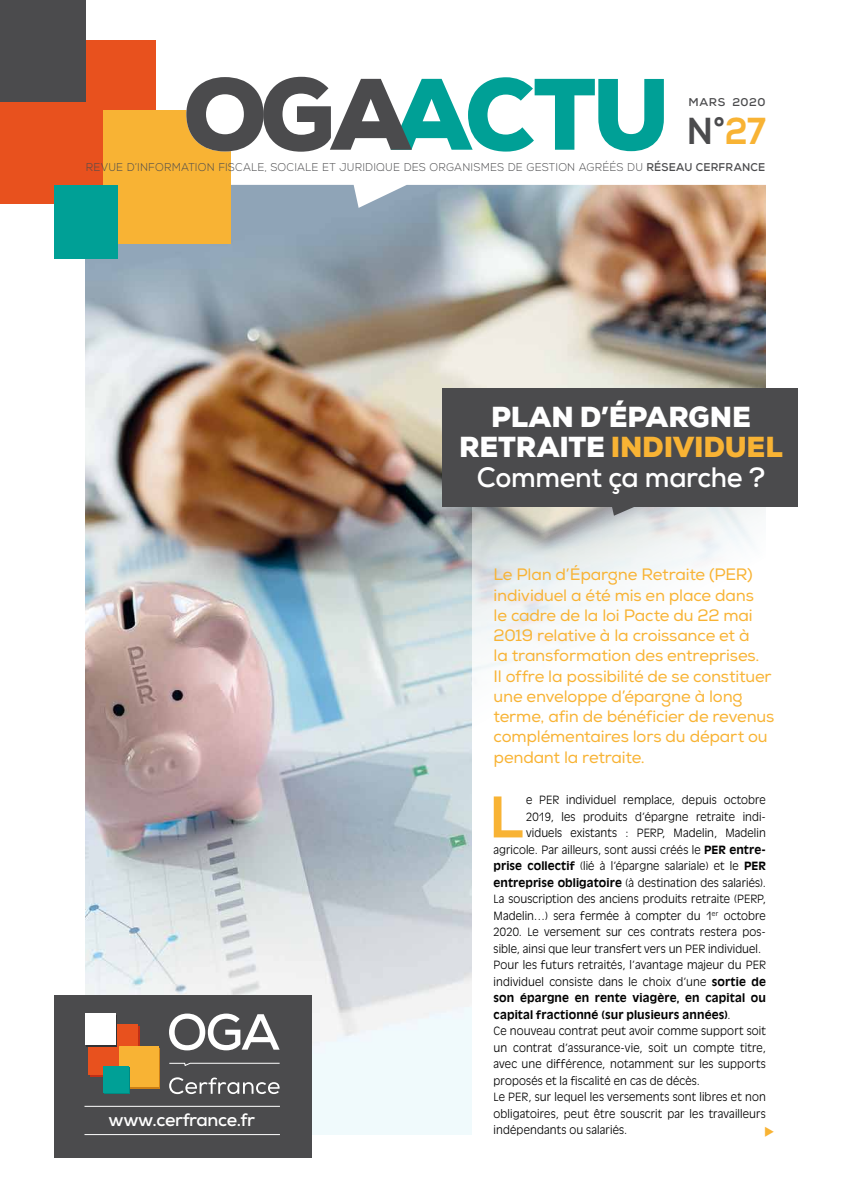
<style>
.page{position:relative;width:851px;height:1191px;background:#fff}
.page>*{position:absolute;margin:0;border:0;box-sizing:border-box;transform-origin:0 0}
.t1{font:900 98.25px "Nexa";letter-spacing:-.055em;color:#00a096}
.t2{font:58.5px "Nexa X Bold";color:#f8b334}
.t3{font:37.5px "Nexa X Bold";color:#4b4b4d;scale:.9 1}
.t4{font:900 28.05px/30px "Nexa";letter-spacing:-.005em;color:#fff;text-align:center}
.t5{font:700 17.85px "Nexa";letter-spacing:-.02em;color:#fff}
.t6{font:16.5px/20.2px "Nexa";letter-spacing:-.01em;color:#f8b334}
.t7{font:300 11.25px "Antique Olive Std";letter-spacing:.01em;color:#000}
.t8{font:300 11.25px "Nexa";letter-spacing:.02em;color:#4b4b4d;scale:.95 1}
.t9{font:700 11.25px "Antique Olive Std";letter-spacing:.01em;color:#000}
.t10{font:700 11.25px "Nexa";letter-spacing:.045em;color:#4b4b4d}
.s1{color:#fff}
.s2{color:#f8b334}
.s3{font-weight:700}
.s4{font-weight:300}
</style>
<div class="page">
<img style="left:85px;top:208px;width:680px;height:926px">
<svg style="left:230px;top:137px;width:536px;height:71px"></svg>
<div style="left:0;top:40px;width:155px;height:164px;background:#e8511e"></div>
<div style="left:0;top:0;width:86px;height:102px;background:#4b4b4d"></div>
<div style="left:103px;top:110px;width:127px;height:134px;background:#f8b334"></div>
<div style="left:54px;top:186px;width:63px;height:73px;background:#00a096"></div>
<div style="left:195px;top:86px;width:52px;height:53px;background:#fff;border-radius:50%"></div>
<div style="left:54px;top:995px;width:257px;height:163px;background:#4b4b4d"></div>
<hr style="left:84px;top:1106px;width:196px;height:1px;background:#fff">
<hr style="left:84px;top:1134px;width:196px;height:1px;background:#fff">
<div style="left:89px;top:1024px;width:49px;height:51px;background:#e8511e"></div>
<div style="left:87px;top:1015px;width:30px;height:31px;background:#fff"></div>
<div style="left:85px;top:1013px;width:30px;height:31px;background:#fff"></div>
<div style="left:120px;top:1048px;width:40px;height:40px;background:#f8b334"></div>
<div style="left:119px;top:1046px;width:39px;height:40px;background:#f8b334"></div>
<div style="left:104px;top:1067px;width:26px;height:27px;background:#00a096"></div>
<div style="left:103px;top:1066px;width:26px;height:26px;background:#00a096"></div>
<svg style="left:169px;top:1013px;width:110px;height:37px"></svg>
<svg style="left:169px;top:1062px;width:111px;height:4px"></svg>
<svg style="left:169px;top:1077px;width:111px;height:17px"></svg>
<div style="left:472px;top:429px;width:336px;height:709px;background:#fff"></div>
<div style="left:442px;top:388px;width:355px;height:118px;background:#4b4b4d"></div>
<svg style="left:543px;top:506px;width:177px;height:10px;background:#bfc0bd"></svg>
<h1 class="t1" style="left:183px;top:49px;width:488px"><span class="s1">OGA</span>ACTU</h1>
<p class="t10" style="left:688px;top:95px;width:78px">MARS 2020</p>
<h3 class="t3" style="left:686px;top:108px;width:89px">N°<span class="s2">27</span></h3>
<p class="t8" style="left:86px;top:160px;width:716px">REVUE D’INFORMATION FISCALE, SOCIALE ET JURIDIQUE DES ORGANISMES DE GESTION AGRÉÉS DU <span class="s3">RÉSEAU CERFRANCE</span></p>
<h3 class="t4" style="left:459px;top:402px;width:325px">PLAN D’ÉPARGNE<br>RETRAITE <span class="s2">INDIVIDUEL<br></span><span class="s3">Comment ça marche ?</span></h3>
<h3 class="t5" style="left:108px;top:1108px;width:148px">www.cerfrance.fr</h3>
<p class="t6" style="left:493px;top:565px;width:282px">Le Plan d’Épargne Retraite (PER) individuel a été mis en place dans<br>le cadre de la loi Pacte du 22 mai<br>2019 relative à la croissance et à<br>la transformation des entreprises.<br>Il offre la possibilité de se constituer une enveloppe d’épargne à long terme, afin de bénéficier de revenus complémentaires lors du départ ou pendant la retraite.</p>
<p class="t7" style="left:526px;top:793px;width:241px">e PER individuel remplace, depuis octobre</p>
<p class="t7" style="left:526px;top:810px;width:241px">2019, les produits d’épargne retraite indi-</p>
<p class="t7" style="left:526px;top:826px;width:241px">viduels existants : PERP, Madelin, Madelin</p>
<p class="t7" style="left:493px;top:843px;width:274px">agricole. Par ailleurs, sont aussi créés le <span class="s3">PER entre-</span></p>
<p class="t7" style="left:493px;top:859px;width:274px"><span class="s3">prise collectif</span> (lié à l’épargne salariale) et le <span class="s3">PER</span></p>
<p class="t7" style="left:493px;top:876px;width:274px"><span class="s3">entreprise obligatoire</span> (à destination des salariés).</p>
<p class="t7" style="left:493px;top:892px;width:274px">La souscription des anciens produits retraite (PERP,</p>
<p class="t7" style="left:493px;top:909px;width:274px">Madelin…) sera fermée à compter du 1<sup>er</sup> octobre</p>
<p class="t7" style="left:493px;top:925px;width:274px">2020. Le versement sur ces contrats restera pos-</p>
<p class="t7" style="left:493px;top:942px;width:269px">sible, ainsi que leur transfert vers un PER individuel.</p>
<p class="t7" style="left:493px;top:958px;width:274px">Pour les futurs retraités, l’avantage majeur du PER</p>
<p class="t7" style="left:493px;top:975px;width:274px">individuel consiste dans le choix d’une <span class="s3">sortie de</span></p>
<p class="t9" style="left:493px;top:991px;width:274px">son épargne en rente viagère, en capital ou</p>
<p class="t9" style="left:493px;top:1007px;width:239px">capital fractionné (sur plusieurs années)<span class="s4">.</span></p>
<p class="t7" style="left:493px;top:1024px;width:274px">Ce nouveau contrat peut avoir comme support soit</p>
<p class="t7" style="left:493px;top:1041px;width:274px">un contrat d’assurance-vie, soit un compte titre,</p>
<p class="t7" style="left:493px;top:1057px;width:274px">avec une différence, notamment sur les supports</p>
<p class="t7" style="left:493px;top:1074px;width:208px">proposés et la fiscalité en cas de décès.</p>
<p class="t7" style="left:493px;top:1090px;width:274px">Le PER, sur lequel les versements sont libres et non</p>
<p class="t7" style="left:493px;top:1107px;width:274px">obligatoires, peut être souscrit par les travailleurs</p>
<p class="t7" style="left:493px;top:1123px;width:135px">indépendants ou salariés.</p>
<h2 class="t2" style="left:489px;top:781px;width:36px">L</h2>
</div>
